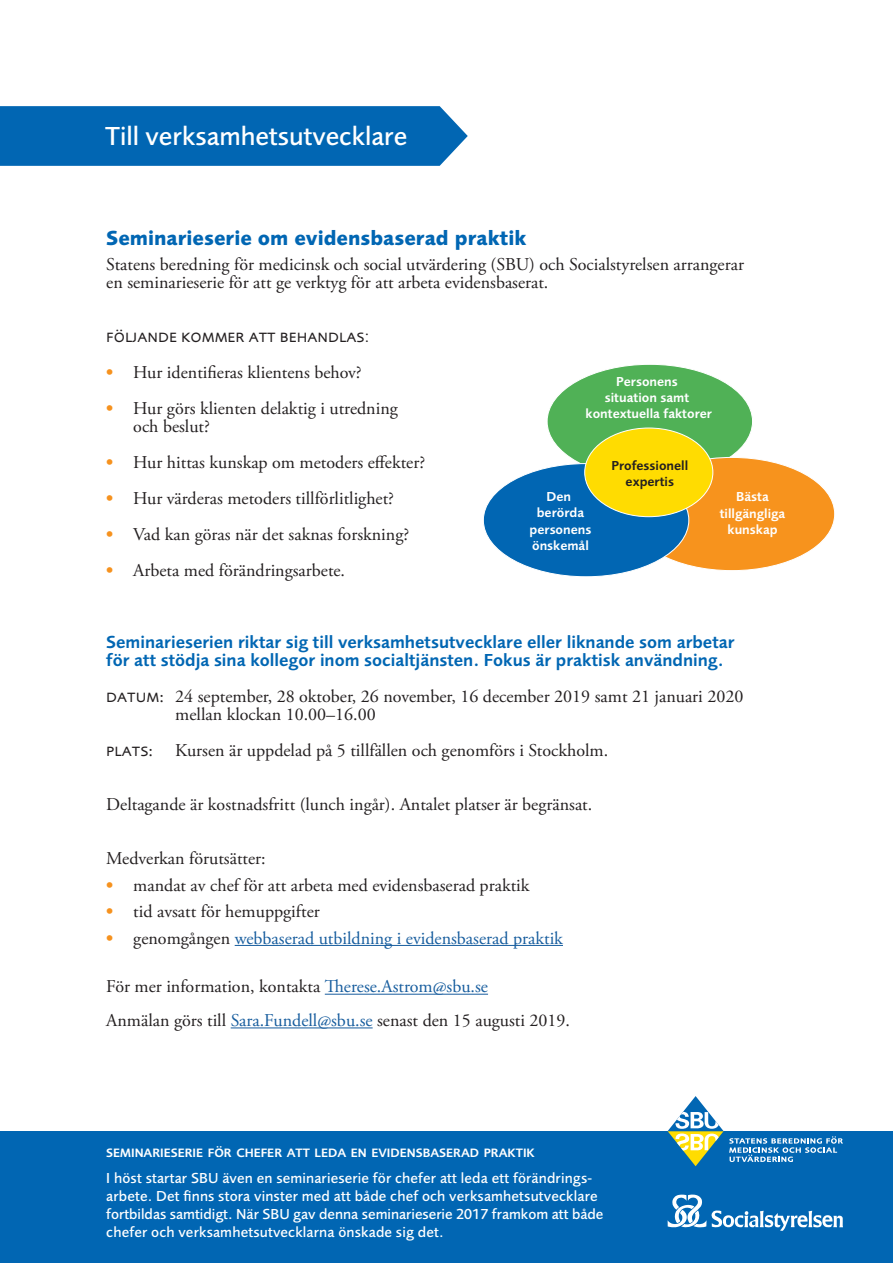
<style>
.page{position:relative;width:893px;height:1263px;background:#fff}
.page>*{position:absolute;margin:0;border:0;box-sizing:border-box;transform-origin:0 0}
.Rubrik_1{font:500 27px "Foundry Sans";color:#fff}
.Rubrik_2{font:700 21px "Foundry Sans";color:#0166b3}
.t1{font:18px/18px "Adobe Garamond Pro";color:#231f20}
.t2{font:600 18px/18px "Foundry Sans";color:#0166b3}
.t3{font:18px "Adobe Garamond Pro";color:#175d9e}
.t4{font:18px "Foundry Sans Expert";color:#231f20}
.t5{font:500 15px/18px "Foundry Sans";letter-spacing:.01em;color:#fff}
.t6{font:600 13.5px/16.2px "Foundry Sans";color:#fff;text-align:center}
.t7{font:600 13.5px/16.2px "Foundry Sans";color:#231f20;text-align:center}
.t8{font:600 12.6px "Foundry Sans";color:#fff}
.s1{font-weight:700;color:#f6921e}
.s2{font-family:"Foundry Sans Expert"}
.s3{color:#231f20}
.s4{color:#175d9e}
</style>
<div class="page">
<hr style="left:235px;top:945px;width:328px;height:1px;background:#175d9e">
<hr style="left:325px;top:994px;width:163px;height:1px;background:#175d9e">
<hr style="left:231px;top:1027px;width:142px;height:1px;background:#175d9e">
<div style="left:547px;top:364px;width:205px;height:115px;background:#50b156;border-radius:50%"></div>
<div style="left:629px;top:457px;width:206px;height:114px;background:#f7931d;border-radius:50%"></div>
<div style="left:483px;top:464px;width:206px;height:113px;background:#0166b3;border-radius:50%"></div>
<div style="left:585px;top:428px;width:128px;height:89px;background:#ffdc01;border-radius:50%"></div>
<div style="left:0;top:106px;width:468px;height:60px;background:#0166b3"></div>
<div style="left:0;top:1131px;width:893px;height:132px;background:#0166b3"></div>
<svg style="left:668px;top:1096px;width:175px;height:70px"></svg>
<svg style="left:668px;top:1194px;width:175px;height:37px"></svg>
<h2 class="Rubrik_1" style="left:105px;top:120px;width:304px">Till verksamhetsutvecklare</h2>
<h3 class="Rubrik_2" style="left:106px;top:225px;width:422px">Seminarieserie om evidensbaserad praktik</h3>
<p class="t1" style="left:106px;top:256px;width:639px">Statens beredning för medicinsk och social utvärdering (SBU) och Socialstyrelsen arrangerar en seminarieserie för att ge verktyg för att arbeta evidensbaserat.</p>
<p class="t4" style="left:106px;top:326px;width:265px">följande kommer att behandlas:</p>
<p class="t1" style="left:106px;top:364px;width:257px"><span class="s1">•</span> Hur identifieras klientens behov?</p>
<p class="t1" style="left:133px;top:400px;width:266px;text-indent:-27px"><span class="s1">•</span> Hur görs klienten delaktig i utredning och beslut?</p>
<p class="t1" style="left:106px;top:454px;width:320px"><span class="s1">•</span> Hur hittas kunskap om metoders effekter?</p>
<p class="t1" style="left:106px;top:490px;width:289px"><span class="s1">•</span> Hur värderas metoders tillförlitlighet?</p>
<p class="t1" style="left:106px;top:526px;width:304px"><span class="s1">•</span> Vad kan göras när det saknas forskning?</p>
<p class="t1" style="left:106px;top:562px;width:240px"><span class="s1">•</span> Arbeta med förändringsarbete.</p>
<p class="t6" style="left:585px;top:373px;width:128px">Personens<br>situation samt kontextuella faktorer</p>
<p class="t7" style="left:611px;top:457px;width:78px">Professionell expertis</p>
<p class="t6" style="left:720px;top:489px;width:67px">Bästa tillgängliga kunskap</p>
<p class="t6" style="left:530px;top:489px;width:63px">Den berörda personens önskemål</p>
<p class="t2" style="left:106px;top:633px;width:630px">Seminarieserien riktar sig till verksamhetsutvecklare eller liknande som arbetar för att stödja sina kollegor inom socialtjänsten. Fokus är praktisk användning.</p>
<p class="t1" style="left:175px;top:688px;width:570px;text-indent:-69px"><span class="s2">datum</span>: 24 september, 28 oktober, 26 november, 16 december 2019 samt 21 januari 2020 mellan klockan 10.00–16.00</p>
<p class="t1" style="left:106px;top:742px;width:503px"><span class="s2">plats</span>: Kursen är uppdelad på 5 tillfällen och genomförs i Stockholm.</p>
<p class="t1" style="left:106px;top:796px;width:487px">Deltagande är kostnadsfritt (lunch ingår). Antalet platser är begränsat.</p>
<p class="t1" style="left:106px;top:850px;width:161px">Medverkan förutsätter:</p>
<p class="t1" style="left:106px;top:876px;width:425px"><span class="s1">•</span> mandat av chef för att arbeta med evidensbaserad praktik</p>
<p class="t1" style="left:106px;top:903px;width:215px"><span class="s1">•</span> tid avsatt för hemuppgifter</p>
<p class="t3" style="left:106px;top:927px;width:458px"><span class="s1">•</span> <span class="s3">genomgången</span> webbaserad utbildning i evidensbaserad praktik</p>
<p class="t1" style="left:106px;top:978px;width:383px">För mer information, kontakta <span class="s4">Therese.Astrom@sbu.se</span></p>
<p class="t1" style="left:106px;top:1012px;width:465px">Anmälan görs till <span class="s4">Sara.Fundell@sbu.se</span> senast den 15 augusti 2019.</p>
<p class="t8" style="left:106px;top:1145px;width:430px">SEMINARIESERIE FÖR CHEFER ATT LEDA EN EVIDENSBASERAD PRAKTIK</p>
<p class="t5" style="left:106px;top:1169px;width:499px">I höst startar SBU även en seminarieserie för chefer att leda ett förändrings&shy;arbete. Det finns stora vinster med att både chef och verksamhetsutvecklare fortbildas samtidigt. När SBU gav denna seminarieserie 2017 framkom att både chefer och verksamhetsutvecklarna önskade sig det.</p>
</div>
